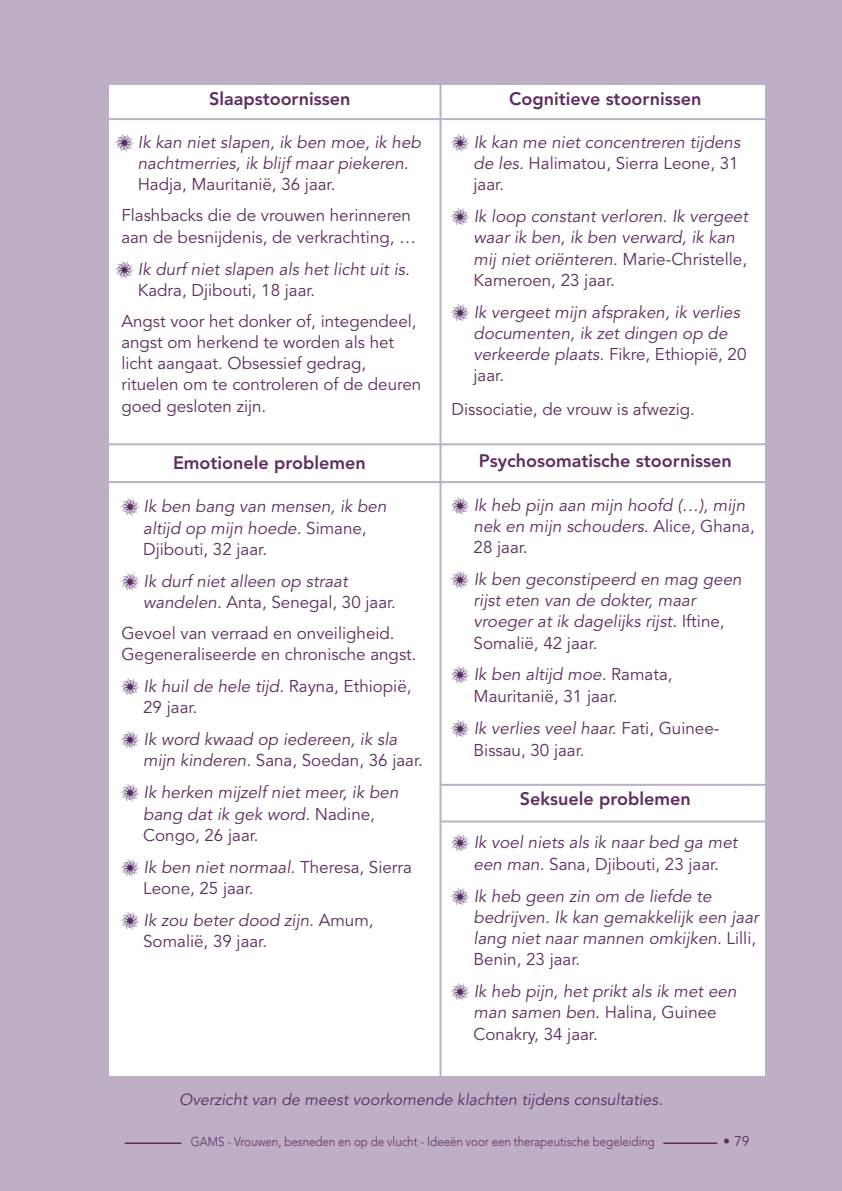
<style>
.page{position:relative;width:842px;height:1191px;background:#bcafc6}
.page>*{position:absolute;margin:0;border:0;box-sizing:border-box;transform-origin:0 0}
.t1{font:800 18px "Avenir";color:#5e2c5f}
.t2{font:italic 17px/21.2px "Avenir";letter-spacing:.005em;color:#5e2c5f}
.t3{font:17px/21.2px "Avenir";color:#5e2c5f}
.t4{font:italic 16px "Avenir";letter-spacing:.005em;color:#5e2c5f}
.t5{font:14px "Avenir";color:#5e2c5f}
.t6{font:300 12.8px "Avenir";color:#5e2c5f;scale:.9 1}
.s1{font-family:"Cyberbunys Teaser";font-style:normal;color:#552d64}
.s2{font-family:"Cyberbunys Teaser";color:#552d64}
.s3{font-style:italic}
.s4{font-style:normal}
</style>
<div class="page">
<div style="left:110px;top:85px;width:655px;height:990px;background:#fff"></div>
<hr style="left:125px;top:1142px;width:56px;height:2px;background:#5e2c5f">
<hr style="left:663px;top:1142px;width:54px;height:2px;background:#5e2c5f">
<hr style="left:439px;top:63px;width:2px;height:1031px;background:#bcafc6">
<hr style="left:85px;top:443px;width:717px;height:2px;background:#bcafc6">
<hr style="left:441px;top:784px;width:341px;height:2px;background:#bcafc6">
<hr style="left:98px;top:118px;width:686px;height:2px;background:#bcafc6">
<hr style="left:93px;top:481px;width:686px;height:2px;background:#bcafc6">
<hr style="left:441px;top:820px;width:340px;height:2px;background:#bcafc6">
<p class="t1" style="left:209px;top:91px;width:143px">Slaapstoornissen</p>
<p class="t2" style="left:116px;top:133px;width:307px;text-align:center"><span class="s1">O</span> Ik kan niet slapen, ik ben moe, ik heb nachtmerries, ik blijf maar piekeren.</p>
<p class="t3" style="left:121px;top:170px;width:291px;line-height:31.2px;text-indent:16px">Hadja, Mauritanië, 36 jaar.<br>Flashbacks die de vrouwen herinneren</p>
<p class="t3" style="left:116px;top:222px;width:302px;line-height:32px;text-align:center">aan de besnijdenis, de verkrachting, …<br><span class="s2">O</span> <span class="s3">Ik durf niet slapen als het licht uit is.</span></p>
<p class="t3" style="left:121px;top:276px;width:297px;line-height:31.2px;text-indent:16px">Kadra, Djibouti, 18 jaar.<br>Angst voor het donker of, integendeel,</p>
<p class="t3" style="left:121px;top:333px;width:301px">angst om herkend te worden als het licht aangaat. Obsessief gedrag, rituelen om te controleren of de deuren goed gesloten zijn.</p>
<p class="t1" style="left:173px;top:455px;width:194px">Emotionele problemen</p>
<p class="t2" style="left:143px;top:497px;width:245px;text-indent:-22px"><span class="s1">O</span> Ik ben bang van mensen, ik ben altijd op mijn hoede. <span class="s4">Simane,<br>Djibouti, 32 jaar.</span></p>
<p class="t2" style="left:143px;top:571px;width:254px;text-indent:-22px"><span class="s1">O</span> Ik durf niet alleen op straat wandelen. <span class="s4">Anta, Senegal, 30 jaar.</span></p>
<p class="t3" style="left:121px;top:624px;width:297px">Gevoel van verraad en onveiligheid.<br>Gegeneraliseerde en chronische angst.</p>
<p class="t3" style="left:143px;top:677px;width:270px;text-indent:-22px"><span class="s2">O</span> <span class="s3">Ik huil de hele tijd.</span> Rayna, Ethiopië,<br>29 jaar.</p>
<p class="t2" style="left:143px;top:730px;width:281px;text-indent:-22px"><span class="s1">O</span> Ik word kwaad op iedereen, ik sla mijn kinderen. <span class="s4">Sana, Soedan, 36 jaar.</span></p>
<p class="t2" style="left:143px;top:783px;width:257px;text-indent:-22px"><span class="s1">O</span> Ik herken mijzelf niet meer, ik ben bang dat ik gek word. <span class="s4">Nadine,<br>Congo, 26 jaar.</span></p>
<p class="t3" style="left:143px;top:857px;width:270px;text-indent:-22px"><span class="s2">O</span> <span class="s3">Ik ben niet normaal.</span> Theresa, Sierra<br>Leone, 25 jaar.</p>
<p class="t3" style="left:143px;top:910px;width:232px;text-indent:-22px"><span class="s2">O</span> <span class="s3">Ik zou beter dood zijn.</span> Amum,<br>Somalië, 39 jaar.</p>
<p class="t1" style="left:509px;top:91px;width:194px">Cognitieve stoornissen</p>
<p class="t2" style="left:474px;top:133px;width:268px;text-align:justify;text-indent:-22px"><span class="s1">O</span> Ik kan me niet concentreren tijdens de les. <span class="s4">Halimatou, Sierra Leone, 31 jaar.</span></p>
<p class="t2" style="left:474px;top:207px;width:276px;text-indent:-22px"><span class="s1">O</span> Ik loop constant verloren. Ik vergeet waar ik ben, ik ben verward, ik kan mij niet oriënteren. <span class="s4">Marie-Christelle, Kameroen, 23 jaar.</span></p>
<p class="t2" style="left:474px;top:302px;width:274px;text-indent:-22px"><span class="s1">O</span> Ik vergeet mijn afspraken, ik verlies documenten, ik zet dingen op de verkeerde plaats. <span class="s4">Fikre, Ethiopië, 20 jaar.</span></p>
<p class="t3" style="left:452px;top:400px;width:245px">Dissociatie, de vrouw is afwezig.</p>
<p class="t1" style="left:479px;top:454px;width:254px">Psychosomatische stoornissen</p>
<p class="t2" style="left:474px;top:495px;width:283px;text-indent:-22px"><span class="s1">O</span> Ik heb pijn aan mijn hoofd (…), mijn nek en mijn schouders. <span class="s4">Alice, Ghana,<br>28 jaar.</span></p>
<p class="t2" style="left:474px;top:570px;width:270px;text-indent:-22px"><span class="s1">O</span> Ik ben geconstipeerd en mag geen rijst eten van de dokter, maar vroeger at ik dagelijks rijst. <span class="s4">Iftine,<br>Somalië, 42 jaar.</span></p>
<p class="t3" style="left:474px;top:665px;width:201px;text-indent:-22px"><span class="s2">O</span> <span class="s3">Ik ben altijd moe.</span> Ramata,<br>Mauritanië, 31 jaar.</p>
<p class="t3" style="left:474px;top:718px;width:247px;line-height:22px;text-indent:-22px"><span class="s2">O</span> <span class="s3">Ik verlies veel haar.</span> Fati, Guinee-<br>Bissau, 30 jaar.</p>
<p class="t1" style="left:520px;top:791px;width:172px">Seksuele problemen</p>
<p class="t2" style="left:452px;top:833px;width:287px;text-align:center"><span class="s1">O</span> Ik voel niets als ik naar bed ga met een man. <span class="s4">Sana, Djibouti, 23 jaar.</span></p>
<p class="t2" style="left:474px;top:886px;width:287px;text-indent:-22px"><span class="s1">O</span> Ik heb geen zin om de liefde te bedrijven. Ik kan gemakkelijk een jaar lang niet naar mannen omkijken. <span class="s4">Lilli,<br>Benin, 23 jaar.</span></p>
<p class="t2" style="left:474px;top:981px;width:264px;text-indent:-22px"><span class="s1">O</span> Ik heb pijn, het prikt als ik met een man samen ben. <span class="s4">Halina, Guinee<br>Conakry, 34 jaar.</span></p>
<p class="t4" style="left:179px;top:1093px;width:485px">Overzicht van de meest voorkomende klachten tijdens consultaties.</p>
<p class="t6" style="left:191px;top:1136px;width:517px">GAMS - Vrouwen, besneden en op de vlucht - Ideeën voor een therapeutische begeleiding</p>
<p class="t5" style="left:723px;top:1135px;width:28px">• 79</p>
</div>
